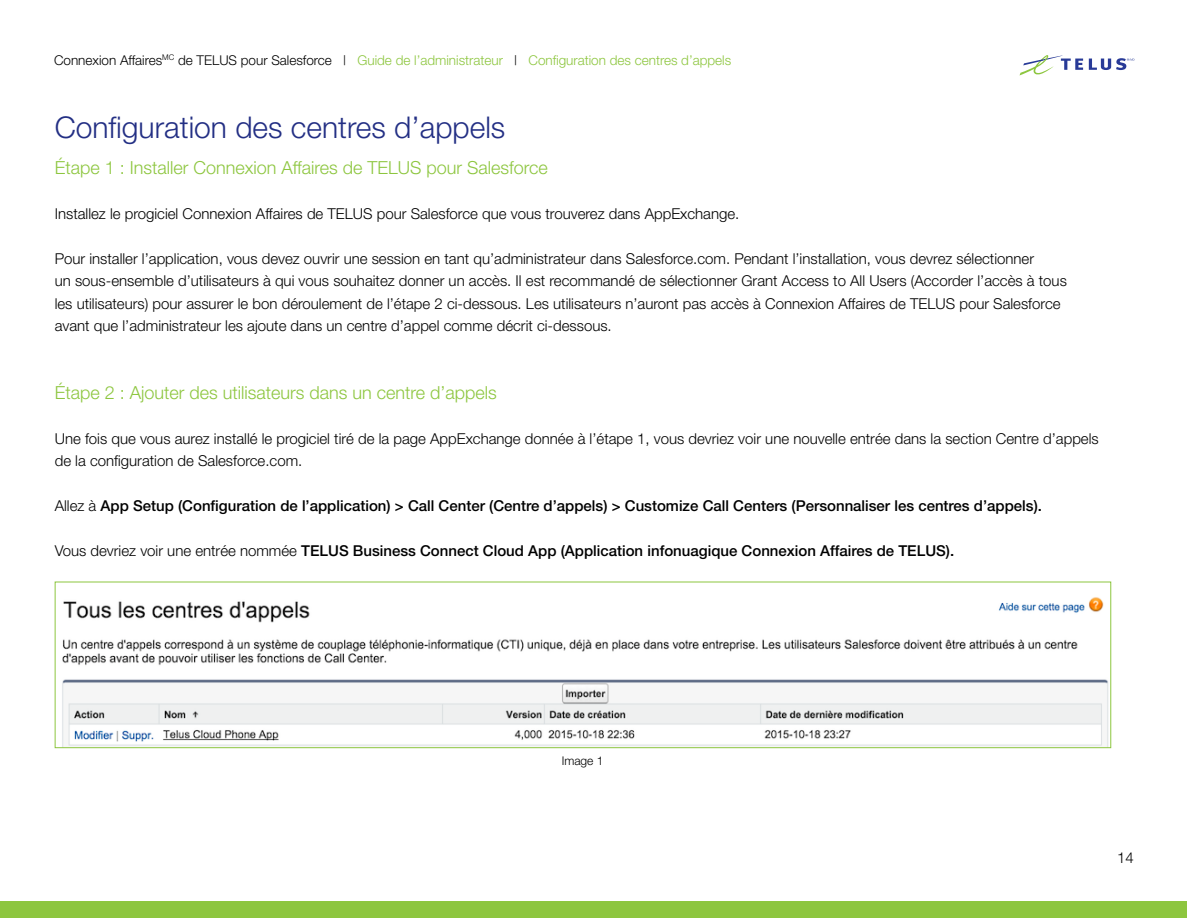
<style>
.page{position:relative;width:1188px;height:918px;background:#fff}
.page>*{position:absolute;margin:0;border:0;box-sizing:border-box;transform-origin:0 0}
.paragraph_header{font:300 30px "Helvetica Neue";color:#232f84}
.t1{font:300 18px "Helvetica Neue";color:#8dc63f}
.t2{font:300 15px/22.5px "Helvetica Neue";color:#000}
.t3{font:500 15px "Helvetica Neue";color:#000}
.t4{font:300 13.5px "Helvetica Neue";color:#8dc63f}
.t5{font:300 12px "Helvetica Neue";color:#000}
.s1{color:#000}
.s2{font-weight:300}
</style>
<div class="page">
<div style="left:1px;top:902px;width:1186px;height:16px;background:#8dc63f"></div>
<img style="left:62px;top:597px;width:1047px;height:149px">
<div style="left:55px;top:582px;width:1056px;height:166px;border:1px solid #8dc63f"></div>
<svg style="left:1020px;top:55px;width:63px;height:20px"></svg>
<svg style="left:1089px;top:58px;width:45px;height:12px"></svg>
<p class="t4" style="left:54px;top:52px;width:679px"><span class="s1">Connexion Affaires</span><sup>MC</sup> <span class="s1">de TELUS pour Salesforce |</span> Guide de l’administrateur <span class="s1">|</span> Configuration des centres d’appels</p>
<h1 class="paragraph_header" style="left:55px;top:109px;width:452px">Configuration des centres d’appels</h1>
<p class="t1" style="left:55px;top:156px;width:495px">Étape 1 : Installer Connexion Affaires de TELUS pour Salesforce</p>
<p class="t2" style="left:55px;top:202px;width:686px">Installez le progiciel Connexion Affaires de TELUS pour Salesforce que vous trouverez dans AppExchange.</p>
<p class="t2" style="left:55px;top:247px;width:1014px">Pour installer l’application, vous devez ouvrir une session en tant qu’administrateur dans Salesforce.com. Pendant l’installation, vous devrez sélectionner<br>un sous-ensemble d’utilisateurs à qui vous souhaitez donner un accès. Il est recommandé de sélectionner Grant Access to All Users (Accorder l’accès à tous les utilisateurs) pour assurer le bon déroulement de l’étape 2 ci-dessous. Les utilisateurs n’auront pas accès à Connexion Affaires de TELUS pour Salesforce avant que l’administrateur les ajoute dans un centre d’appel comme décrit ci-dessous.</p>
<p class="t1" style="left:55px;top:381px;width:444px">Étape 2 : Ajouter des utilisateurs dans un centre d’appels</p>
<p class="t2" style="left:55px;top:427px;width:1045px">Une fois que vous aurez installé le progiciel tiré de la page AppExchange donnée à l’étape 1, vous devriez voir une nouvelle entrée dans la section Centre d’appels de la configuration de Salesforce.com.</p>
<p class="t3" style="left:55px;top:497px;width:989px"><span class="s2">Allez à</span> App Setup (Configuration de l’application) &gt; Call Center (Centre d’appels) &gt; Customize Call Centers (Personnaliser les centres d’appels).</p>
<p class="t3" style="left:55px;top:542px;width:901px"><span class="s2">Vous devriez voir une entrée nommée</span> TELUS Business Connect Cloud App (Application infonuagique Connexion Affaires de TELUS).</p>
<p class="t5" style="left:562px;top:754px;width:43px">Image 1</p>
<p class="t2" style="left:1117px;top:846px;width:18px">14</p>
</div>
